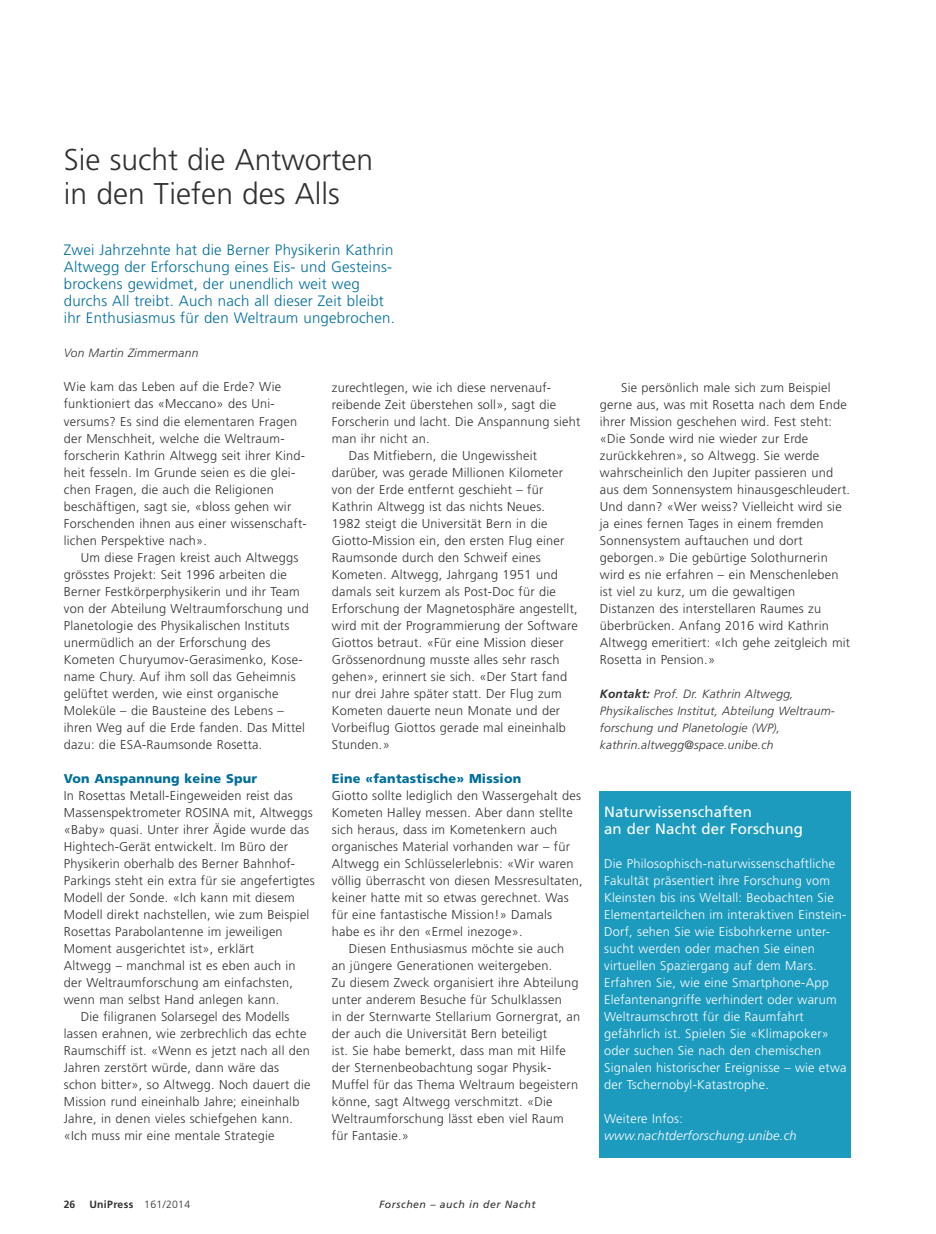
<style>
.page{position:relative;width:936px;height:1234px;background:#fff}
.page>*{position:absolute;margin:0;border:0;box-sizing:border-box;transform-origin:0 0}
.t1{font:300 30px/34px "Frutiger";color:#313131}
.t2{font:300 15px/17px "Frutiger";letter-spacing:.015em;color:#006e9b}
.t3{font:15px/17px "Frutiger";letter-spacing:.01em;color:#fff}
.t4{font:300 12.75px/17px "Frutiger";letter-spacing:.02em;color:#313131}
.t5{font:300 12.75px/17px "Frutiger";letter-spacing:.02em;color:#fff}
.t6{font:900 12.75px "Frutiger";letter-spacing:.015em;color:#006e9b}
.t7{font:italic 300 12.75px "Frutiger";letter-spacing:.02em;color:#fff}
.t8{font:italic 300 12px/17px "Frutiger";letter-spacing:.02em;color:#313131}
.t9{font:italic 10.5px "Frutiger";letter-spacing:.05em;color:#313131}
.t10{font:700 10.5px "Frutiger";letter-spacing:.03em;color:#313131}
.s1{font-weight:700}
.s2{font-weight:300}
</style>
<div class="page">
<div style="left:600px;top:790px;width:250px;height:367px;background:#1d9bbf"></div>
<h1 class="t1" style="left:64px;top:143px;width:311px">Sie sucht die Antworten in den Tiefen des Alls</h1>
<p class="t2" style="left:64px;top:241px;width:332px">Zwei Jahrzehnte hat die Berner Physikerin Kathrin Altwegg der Erforschung eines Eis- und Gesteins&shy;brockens gewidmet, der unendlich weit weg durchs All treibt. Auch nach all dieser Zeit bleibt ihr Enthusiasmus für den Weltraum ungebrochen.</p>
<p class="t8" style="left:64px;top:344px;width:136px">Von Martin Zimmermann</p>
<p class="t4" style="left:64px;top:378px;width:244px">Wie kam das Leben auf die Erde? Wie funktioniert das «Meccano» des Uni&shy;versums? Es sind die elementaren Fragen der Menschheit, welche die Weltraum&shy;forscherin Kathrin Altwegg seit ihrer Kind&shy;heit fesseln. Im Grunde seien es die glei&shy;chen Fragen, die auch die Religionen beschäftigen, sagt sie, «bloss gehen wir Forschenden ihnen aus einer wissenschaft&shy;lichen Perspektive nach».</p>
<p class="t4" style="left:64px;top:548px;width:246px;text-indent:17px">Um diese Fragen kreist auch Altweggs grösstes Projekt: Seit 1996 arbeiten die Berner Festkörperphysikerin und ihr Team von der Abteilung Weltraumforschung und Planetologie des Physikalischen Instituts unermüdlich an der Erforschung des Kometen Churyumov-Gerasimenko, Kose&shy;name Chury. Auf ihm soll das Geheimnis gelüftet werden, wie einst organische Moleküle – die Bausteine des Lebens – ihren Weg auf die Erde fanden. Das Mittel dazu: die ESA-Raumsonde Rosetta.</p>
<p class="t6" style="left:64px;top:770px;width:195px">Von Anspannung keine Spur</p>
<p class="t4" style="left:64px;top:786px;width:230px">In Rosettas Metall-Eingeweiden reist das</p>
<p class="t4" style="left:64px;top:803px;width:250px">Massenspektrometer ROSINA mit, Altweggs</p>
<p class="t4" style="left:64px;top:820px;width:247px">«Baby» quasi. Unter ihrer Ägide wurde das</p>
<p class="t4" style="left:64px;top:838px;width:226px">Hightech-Gerät entwickelt. Im Büro der</p>
<p class="t4" style="left:64px;top:855px;width:233px">Physikerin oberhalb des Berner Bahnhof-</p>
<p class="t4" style="left:64px;top:872px;width:252px">Parkings steht ein extra für sie angefertigtes</p>
<p class="t4" style="left:64px;top:889px;width:232px">Modell der Sonde. «Ich kann mit diesem</p>
<p class="t4" style="left:64px;top:906px;width:247px">Modell direkt nachstellen, wie zum Beispiel</p>
<p class="t4" style="left:64px;top:923px;width:220px">Rosettas Parabolantenne im jeweiligen</p>
<p class="t4" style="left:64px;top:940px;width:192px">Moment ausgerichtet ist», erklärt</p>
<p class="t4" style="left:64px;top:957px;width:233px">Altwegg – manchmal ist es eben auch in</p>
<p class="t4" style="left:64px;top:974px;width:231px">der Weltraumforschung am einfachsten,</p>
<p class="t4" style="left:64px;top:991px;width:217px">wenn man selbst Hand anlegen kann.</p>
<p class="t4" style="left:81px;top:1008px;width:210px">Die filigranen Solarsegel des Modells</p>
<p class="t4" style="left:64px;top:1025px;width:244px">lassen erahnen, wie zerbrechlich das echte</p>
<p class="t4" style="left:64px;top:1042px;width:247px">Raumschiff ist. «Wenn es jetzt nach all den</p>
<p class="t4" style="left:64px;top:1059px;width:217px">Jahren zerstört würde, dann wäre das</p>
<p class="t4" style="left:64px;top:1076px;width:248px">schon bitter», so Altwegg. Noch dauert die</p>
<p class="t4" style="left:64px;top:1093px;width:237px">Mission rund eineinhalb Jahre; eineinhalb</p>
<p class="t4" style="left:64px;top:1110px;width:231px">Jahre, in denen vieles schiefgehen kann.</p>
<p class="t4" style="left:64px;top:1127px;width:212px">«Ich muss mir eine mentale Strategie</p>
<p class="t4" style="left:332px;top:378px;width:221px">zurechtlegen, wie ich diese nervenauf-</p>
<p class="t4" style="left:332px;top:395px;width:226px">reibende Zeit überstehen soll», sagt die</p>
<p class="t4" style="left:332px;top:412px;width:250px">Forscherin und lacht. Die Anspannung sieht</p>
<p class="t4" style="left:332px;top:429px;width:99px">man ihr nicht an.</p>
<p class="t4" style="left:349px;top:446px;width:190px">Das Mitfiebern, die Ungewissheit</p>
<p class="t4" style="left:332px;top:463px;width:233px">darüber, was gerade Millionen Kilometer</p>
<p class="t4" style="left:332px;top:480px;width:213px">von der Erde entfernt geschieht – für</p>
<p class="t4" style="left:332px;top:497px;width:215px">Kathrin Altwegg ist das nichts Neues.</p>
<p class="t4" style="left:332px;top:514px;width:217px">1982 steigt die Universität Bern in die</p>
<p class="t4" style="left:332px;top:531px;width:234px">Giotto-Mission ein, den ersten Flug einer</p>
<p class="t4" style="left:332px;top:548px;width:210px">Raumsonde durch den Schweif eines</p>
<p class="t4" style="left:332px;top:565px;width:227px">Kometen. Altwegg, Jahrgang 1951 und</p>
<p class="t4" style="left:332px;top:582px;width:225px">damals seit kurzem als Post-Doc für die</p>
<p class="t4" style="left:332px;top:599px;width:247px">Erforschung der Magnetosphäre angestellt,</p>
<p class="t4" style="left:332px;top:616px;width:247px">wird mit der Programmierung der Software</p>
<p class="t4" style="left:332px;top:633px;width:233px">Giottos betraut. «Für eine Mission dieser</p>
<p class="t4" style="left:332px;top:650px;width:229px">Grössenordnung musste alles sehr rasch</p>
<p class="t4" style="left:332px;top:667px;width:237px">gehen», erinnert sie sich. «Der Start fand</p>
<p class="t4" style="left:332px;top:684px;width:231px">nur drei Jahre später statt. Der Flug zum</p>
<p class="t4" style="left:332px;top:701px;width:230px">Kometen dauerte neun Monate und der</p>
<p class="t4" style="left:332px;top:718px;width:236px">Vorbeiflug Giottos gerade mal eineinhalb</p>
<p class="t4" style="left:332px;top:735px;width:59px">Stunden.»</p>
<p class="t6" style="left:332px;top:770px;width:191px">Eine «fantastische» Mission</p>
<p class="t4" style="left:332px;top:787px;width:252px">Giotto sollte lediglich den Wassergehalt des Kometen Halley messen. Aber dann stellte sich heraus, dass im Kometenkern auch organisches Material vorhanden war – für Altwegg ein Schlüsselerlebnis: «Wir waren völlig überrascht von diesen Messresultaten, keiner hatte mit so etwas gerechnet. Was für eine fantastische Mission!» Damals habe es ihr den «Ermel inezoge».</p>
<p class="t4" style="left:332px;top:940px;width:250px;text-indent:17px">Diesen Enthusiasmus möchte sie auch an jüngere Generationen weitergeben.<br>Zu diesem Zweck organisiert ihre Abteilung unter anderem Besuche für Schulklassen<br>in der Sternwarte Stellarium Gornergrat, an der auch die Universität Bern beteiligt<br>ist. Sie habe bemerkt, dass man mit Hilfe der Sternenbeobachtung sogar Physik-Muffel für das Thema Weltraum begeistern könne, sagt Altwegg verschmitzt. «Die Weltraumforschung lässt eben viel Raum für Fantasie.»</p>
<p class="t4" style="left:600px;top:378px;width:252px;text-indent:21px">Sie persönlich male sich zum Beispiel gerne aus, was mit Rosetta nach dem Ende ihrer Mission geschehen wird. Fest steht: «Die Sonde wird nie wieder zur Erde zurückkehren», so Altwegg. Sie werde wahrscheinlich den Jupiter passieren und aus dem Sonnensystem hinausgeschleudert.<br>Und dann? «Wer weiss? Vielleicht wird sie ja eines fernen Tages in einem fremden Sonnensystem auftauchen und dort geborgen.» Die gebürtige Solothurnerin wird es nie erfahren – ein Menschenleben ist viel zu kurz, um die gewaltigen Distanzen des interstellaren Raumes zu überbrücken. Anfang 2016 wird Kathrin Altwegg emeritiert: «Ich gehe zeitgleich mit Rosetta in Pension.»</p>
<p class="t8" style="left:600px;top:685px;width:236px"><span class="s1">Kontakt:</span> Prof. Dr. Kathrin Altwegg, Physikalisches Institut, Abteilung Weltraum&shy;forschung und Planetologie (WP), kathrin.altwegg@space.unibe.ch</p>
<p class="t3" style="left:604px;top:803px;width:200px">Naturwissenschaften<br>an der Nacht der Forschung</p>
<p class="t5" style="left:604px;top:854px;width:244px">Die Philosophisch-naturwissenschaftliche Fakultät präsentiert ihre Forschung vom Kleinsten bis ins Weltall: Beobachten Sie Elementarteilchen im interaktiven Einstein-Dorf, sehen Sie wie Eisbohrkerne unter&shy;sucht werden oder machen Sie einen virtuellen Spaziergang auf dem Mars.<br>Erfahren Sie, wie eine Smartphone-App Elefantenangriffe verhindert oder warum Weltraumschrott für die Raumfahrt gefährlich ist. Spielen Sie «Klimapoker» oder suchen Sie nach den chemischen Signalen historischer Ereignisse – wie etwa der Tschernobyl-Katastrophe.</p>
<p class="t5" style="left:604px;top:1110px;width:80px">Weitere Infos:</p>
<p class="t7" style="left:604px;top:1128px;width:194px">www.nachtderforschung.unibe.ch</p>
<p class="t10" style="left:64px;top:1198px;width:13px">26</p>
<p class="t10" style="left:89px;top:1198px;width:102px">UniPress <span class="s2">161/2014</span></p>
<p class="t9" style="left:379px;top:1198px;width:158px">Forschen – auch in der Nacht</p>
</div>
